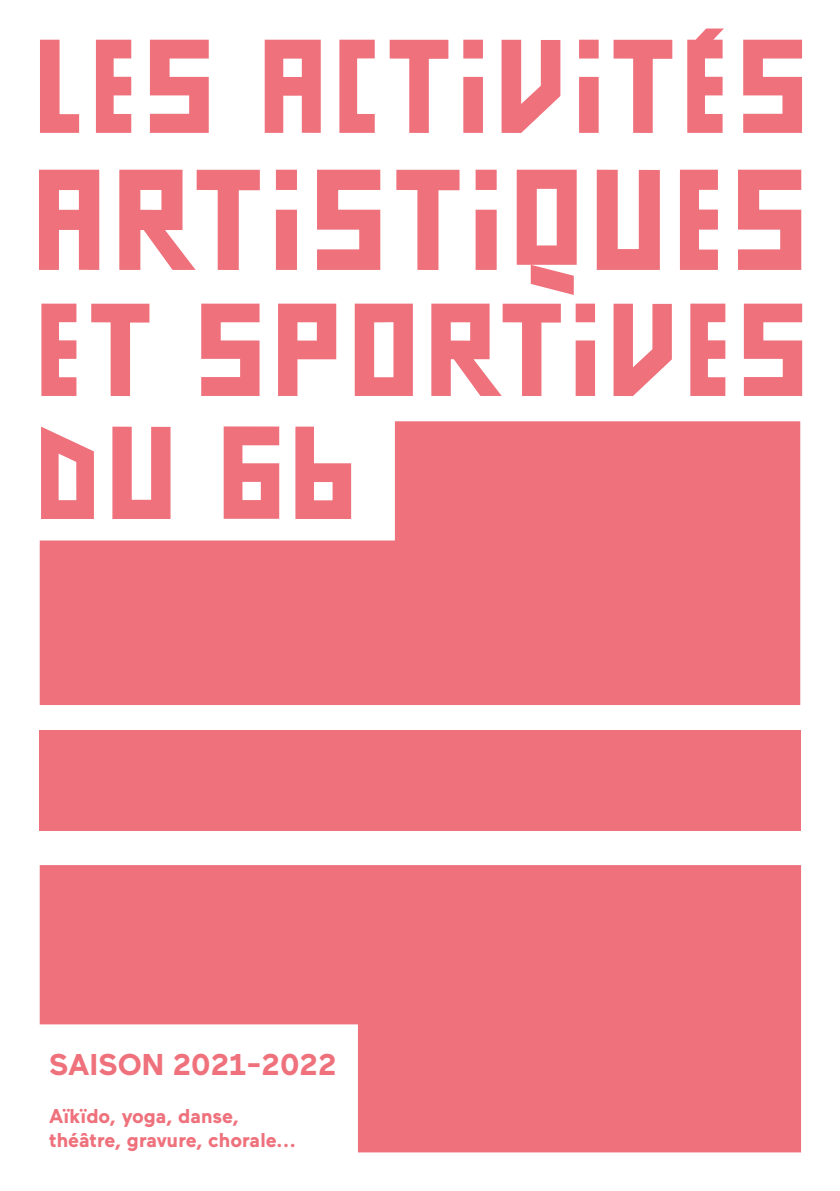
<style>
.page{position:relative;width:840px;height:1191px;background:#fff}
.page>*{position:absolute;margin:0;border:0;box-sizing:border-box;transform-origin:0 0}
.t1{font:100.2px "Residenthequedroite";color:#ee717c}
.t2{font:93.2px "Residenthequedroite";color:#ee717c}
.t3{font:92.4px/123px "Residenthequedroite";color:#ee717c}
.t4{font:700 30px "Maax";color:#ee717c}
.t5{font:700 20px/24px "Maax";color:#ee717c}
</style>
<div class="page">
<svg style="left:40px;top:421px;width:759px;height:284px;fill:#ee717c"></svg>
<div style="left:40px;top:730px;width:760px;height:101px;background:#ee717c"></div>
<svg style="left:40px;top:865px;width:760px;height:287px;fill:#ee717c"></svg>
<h2 class="t2" style="left:31px;top:28px;width:781px">LES ACTIVITÉS</h2>
<h1 class="t1" style="left:29px;top:157px;width:783px">ARTISTIQUES</h1>
<h3 class="t3" style="left:32px;top:284px;width:780px">ET SPORTIVES<br>DU 6b</h3>
<h3 class="t4" style="left:49px;top:1048px;width:288px">SAISON 2021-2022</h3>
<p class="t5" style="left:49px;top:1104px;width:248px">Aïkïdo, yoga, danse, théâtre, gravure, chorale...</p>
</div>
